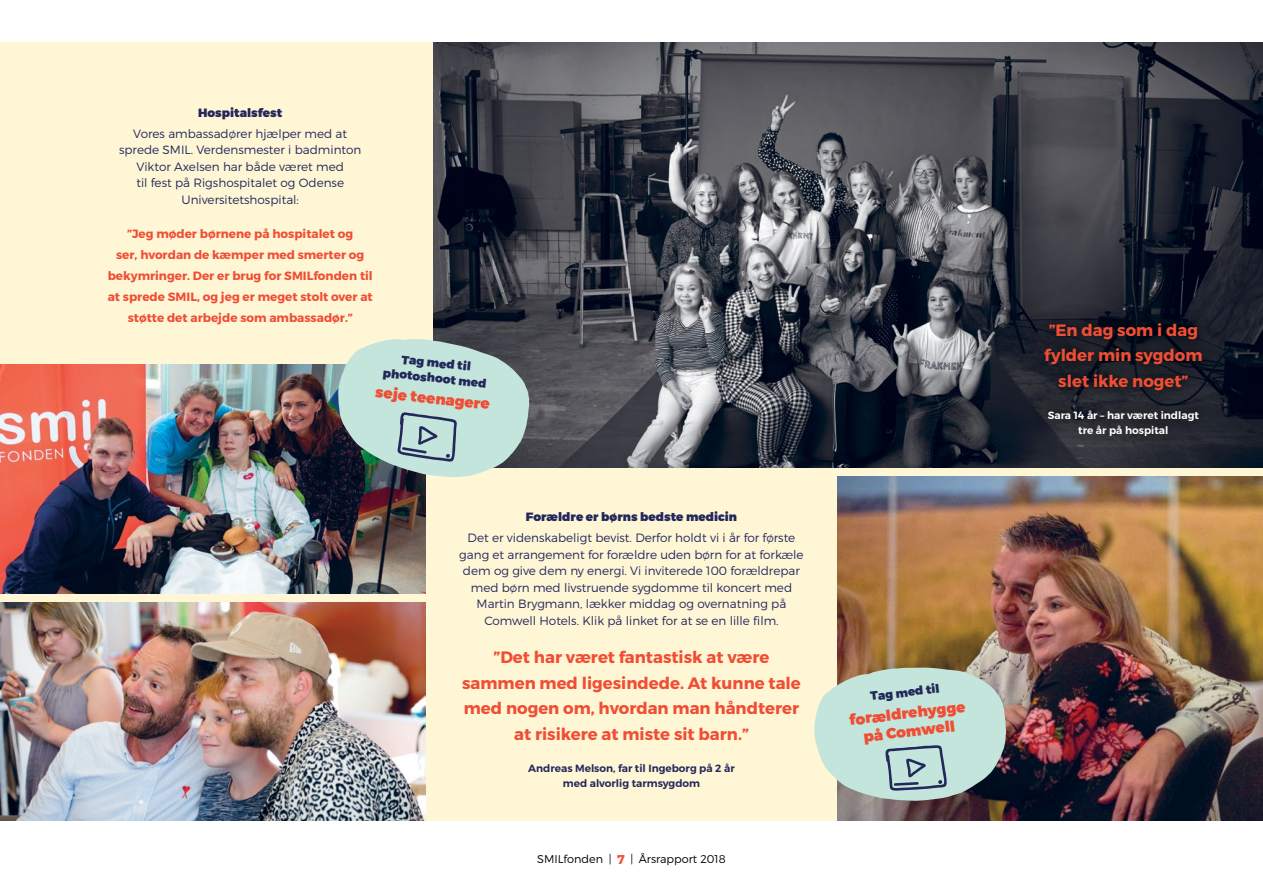
<style>
.page{position:relative;width:1263px;height:893px;background:#fff}
.page>*{position:absolute;margin:0;border:0;box-sizing:border-box;transform-origin:0 0}
.t1{font:700 16.5px/25.5px "Montserrat";color:#f04e34;text-align:center}
.t2{font:900 15px/18px "Montserrat";color:#f04e34;text-align:center}
.t3{font:300 12px/16.5px "Montserrat";color:#23275a;text-align:center}
.t4{font:700 12px/21px "Montserrat";color:#f04e34;text-align:center}
.t5{font:900 12px/15px "Montserrat";color:#23275a;text-align:center}
.t6{font:300 11.25px "Montserrat";color:#000}
.t7{font:600 10.5px/15px "Montserrat";color:#23275a;text-align:center}
.t8{font:600 10.5px/15px "Montserrat";color:#fff;text-align:center}
.s1{font-weight:700;font-size:12.75px;color:#f04e34}
</style>
<div class="page">
<div style="left:0;top:43px;width:1263px;height:778px;background:#fff6d6"></div>
<img style="left:434px;top:43px;width:829px;height:425px">
<img style="left:838px;top:476px;width:425px;height:345px">
<svg style="left:814px;top:667px;width:192px;height:134px;background:#b9d1c8"></svg>
<img style="left:0;top:364px;width:425px;height:229px">
<svg style="left:1031px;top:310px;width:184px;height:138px;background:#1c1f29"></svg>
<img style="left:0;top:602px;width:425px;height:219px">
<svg style="left:338px;top:339px;width:191px;height:139px;background:#aac5be"></svg>
<p class="t5" style="left:198px;top:105px;width:86px">Hospitalsfest</p>
<p class="t3" style="left:119px;top:125px;width:244px">Vores ambassadører hjælper med at sprede SMIL. Verdensmester i badminton Viktor Axelsen har både været med<br>til fest på Rigshospitalet og Odense Universitetshospital:</p>
<p class="t4" style="left:108px;top:223px;width:267px">”Jeg møder børnene på hospitalet og<br>ser, hvordan de kæmper med smerter og bekymringer. Der er brug for SMILfonden til at sprede SMIL, og jeg er meget stolt over at støtte det arbejde som ambassadør.”</p>
<p class="t5" style="left:385px;top:350px;width:106px;rotate:6deg">Tag med til photoshoot med</p>
<p class="t2" style="left:376px;top:384px;width:116px;rotate:6deg">seje teenagere</p>
<p class="t5" style="left:526px;top:510px;width:213px">Forældre er børns bedste medicin</p>
<p class="t3" style="left:459px;top:530px;width:346px">Det er videnskabeligt bevist. Derfor holdt vi i år for første gang et arrangement for forældre uden børn for at forkæle dem og give dem ny energi. Vi inviterede 100 forældrepar med børn med livstruende sygdomme til koncert med Martin Brygmann, lækker middag og overnatning på Comwell Hotels. Klik på linket for at se en lille film.</p>
<h1 class="t1" style="left:462px;top:645px;width:340px">”Det har været fantastisk at være sammen med ligesindede. At kunne tale med nogen om, hvordan man håndterer at risikere at miste sit barn.”</h1>
<p class="t7" style="left:528px;top:760px;width:208px">Andreas Melson, far til Ingeborg på 2 år med alvorlig tarmsygdom</p>
<p class="t6" style="left:537px;top:852px;width:190px">SMILfonden | <span class="s1">7</span> | Årsrapport 2018</p>
<p class="t5" style="left:869px;top:689px;width:71px;rotate:-6deg">Tag med til</p>
<p class="t2" style="left:848px;top:711px;width:118px;rotate:-6deg">forældrehygge på Comwell</p>
<h1 class="t1" style="left:1044px;top:317px;width:160px">”En dag som i dag fylder min sygdom slet ikke noget”</h1>
<p class="t8" style="left:1048px;top:407px;width:153px">Sara 14 år – har været indlagt tre år på hospital</p>
</div>
